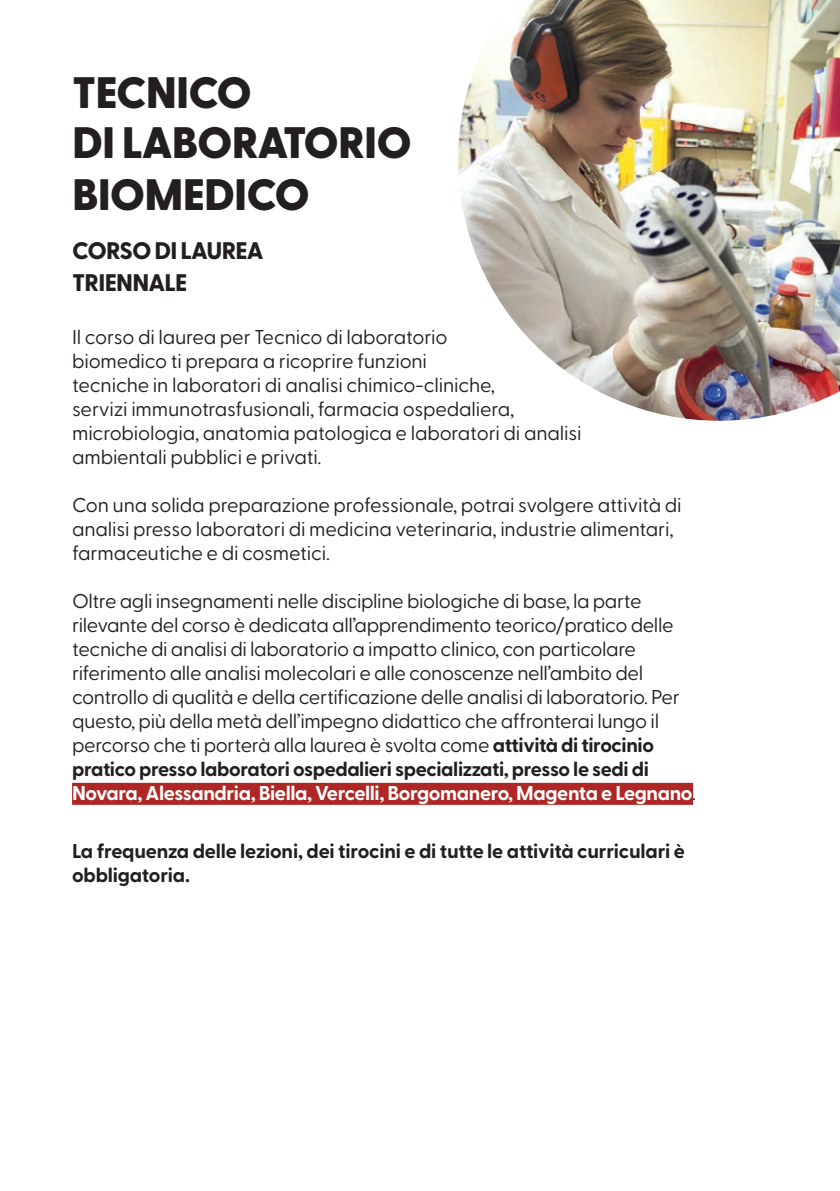
<style>
.page{position:relative;width:840px;height:1191px;background:#fff}
.page>*{position:absolute;margin:0;border:0;box-sizing:border-box;transform-origin:0 0}
.t1{font:800 44px/51px "Greycliff CF";letter-spacing:-.02em;color:#231f20}
.t2{font:800 24px/32px "Greycliff CF";letter-spacing:-.03em;color:#231f20}
.t3{font:20px/24px "Greycliff CF";letter-spacing:-.02em;color:#231f20}
.t4{font:700 20px/24px "Greycliff CF";letter-spacing:-.01em;color:#231f20}
.s1{font-weight:700}
.s2{font-weight:700;color:#fff}
</style>
<div class="page">
<div style="left:72px;top:783px;width:620px;height:22px;background:#af2724"></div>
<img style="left:458px;top:0;width:381px;height:421px">
<h1 class="t1" style="left:72px;top:65px;width:341px">TECNICO<br>DI LABORATORIO<br>BIOMEDICO</h1>
<p class="t2" style="left:72px;top:233px;width:193px">CORSO DI LAUREA<br>TRIENNALE</p>
<p class="t3" style="left:72px;top:323px;width:510px">Il corso di laurea per Tecnico di laboratorio<br>biomedico ti prepara a ricoprire funzioni<br>tecniche in laboratori di analisi chimico-cliniche,<br>servizi immunotrasfusionali, farmacia ospedaliera, microbiologia, anatomia patologica e laboratori di analisi ambientali pubblici e privati.</p>
<p class="t3" style="left:72px;top:491px;width:610px">Con una solida preparazione professionale, potrai svolgere attività di analisi presso laboratori di medicina veterinaria, industrie alimentari, farmaceutiche e di cosmetici.</p>
<p class="t3" style="left:72px;top:587px;width:625px">Oltre agli insegnamenti nelle discipline biologiche di base, la parte rilevante del corso è dedicata all’apprendimento teorico/pratico delle tecniche di analisi di laboratorio a impatto clinico, con particolare riferimento alle analisi molecolari e alle conoscenze nell’ambito del controllo di qualità e della certificazione delle analisi di laboratorio. Per questo, più della metà dell’impegno didattico che affronterai lungo il percorso che ti porterà alla laurea è svolta come <span class="s1">attività di tirocinio pratico presso laboratori ospedalieri specializzati, presso le sedi di </span><span class="s2">Novara, Alessandria, Biella, Vercelli, Borgomanero, Magenta e Legnano</span>.</p>
<p class="t4" style="left:72px;top:838px;width:614px">La frequenza delle lezioni, dei tirocini e di tutte le attività curriculari è obbligatoria.</p>
</div>
